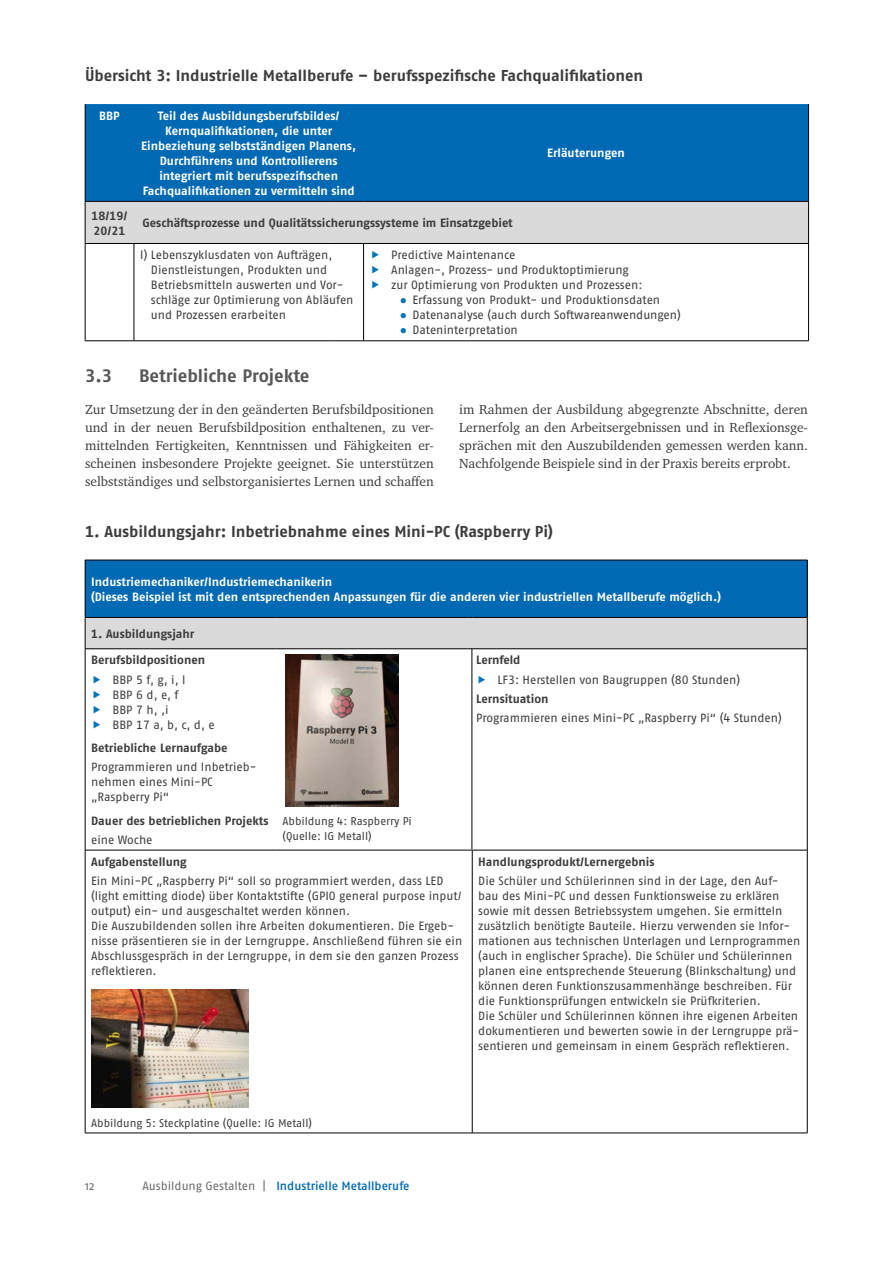
<style>
.page{position:relative;width:893px;height:1263px;background:#fff}
.page>*{position:absolute;margin:0;border:0;box-sizing:border-box;transform-origin:0 0}
.id548{font:700 18px "Fago Pro";letter-spacing:-.005em;color:#575756}
.id549{font:700 15.75px "Fago Pro";color:#3c3c3b}
.id538{font:13.5px/18px "Charter ITC Pro";color:#3c3c3b;text-align:justify}
.id555{font:12px/15px "Fago Pro";letter-spacing:-.005em;color:#3c3c3b}
.id559{font:700 12px/15px "Fago Pro";color:#fff;text-align:center}
.id566{font:700 12px "Fago Pro";letter-spacing:-.005em;color:#3c3c3b}
.id1697{font:12px/15px "Fago Pro";letter-spacing:-.005em;color:#3c3c3b}
.t1{font:500 12px "Fago Pro";color:#0069b4}
.id555-2{font:700 12px "Fago Pro";letter-spacing:-.005em;color:#3c3c3b}
.id1051{font:700 12px/15px "Fago Pro";color:#3c3c3b}
.id566-2{font:12px "Fago Pro";color:#3c3c3b}
.t2{font:12px "Fago Pro";color:#6b6b6a}
.id552{font:11.25px/15px "Fago Pro";color:#3c3c3b}
.s1{font-family:"Segoe UI";color:#0075bc}
.s2{font-weight:400;color:#6b6b6a}
</style>
<div class="page">
<div style="left:86px;top:104px;width:722px;height:97px;background:#0069b4"></div>
<div style="left:86px;top:202px;width:722px;height:41px;background:#dadada"></div>
<hr style="left:85px;top:104px;width:1px;height:97px;background:#000">
<hr style="left:808px;top:104px;width:1px;height:97px;background:#000">
<hr style="left:85px;top:201px;width:49px;height:1px;background:#000">
<hr style="left:85px;top:201px;width:1px;height:42px;background:#000">
<hr style="left:134px;top:201px;width:195px;height:1px;background:#000">
<hr style="left:329px;top:201px;width:35px;height:1px;background:#000">
<hr style="left:364px;top:201px;width:445px;height:1px;background:#000">
<hr style="left:808px;top:201px;width:1px;height:42px;background:#000">
<hr style="left:85px;top:243px;width:49px;height:1px;background:#000">
<hr style="left:134px;top:243px;width:195px;height:1px;background:#000">
<hr style="left:329px;top:243px;width:35px;height:1px;background:#000">
<hr style="left:364px;top:243px;width:445px;height:1px;background:#000">
<hr style="left:85px;top:244px;width:1px;height:97px;background:#000">
<hr style="left:134px;top:244px;width:1px;height:97px;background:#000">
<hr style="left:363px;top:244px;width:1px;height:97px;background:#000">
<hr style="left:808px;top:244px;width:1px;height:97px;background:#000">
<hr style="left:85px;top:341px;width:49px;height:1px;background:#000">
<hr style="left:134px;top:341px;width:195px;height:1px;background:#000">
<hr style="left:329px;top:341px;width:35px;height:1px;background:#000">
<hr style="left:364px;top:341px;width:445px;height:1px;background:#000">
<div style="left:85px;top:560px;width:722px;height:57px;background:#0069b4"></div>
<div style="left:85px;top:617px;width:722px;height:32px;background:#dadada"></div>
<hr style="left:85px;top:560px;width:191px;height:1px;background:#000">
<hr style="left:85px;top:560px;width:1px;height:57px;background:#000">
<hr style="left:276px;top:560px;width:192px;height:1px;background:#000">
<hr style="left:472px;top:560px;width:335px;height:1px;background:#000">
<hr style="left:807px;top:560px;width:1px;height:57px;background:#000">
<hr style="left:85px;top:617px;width:191px;height:1px;background:#000">
<hr style="left:85px;top:617px;width:1px;height:32px;background:#000">
<hr style="left:276px;top:617px;width:192px;height:1px;background:#000">
<hr style="left:472px;top:617px;width:335px;height:1px;background:#000">
<hr style="left:807px;top:617px;width:1px;height:32px;background:#000">
<hr style="left:85px;top:850px;width:1px;height:283px;background:#000">
<hr style="left:472px;top:850px;width:1px;height:283px;background:#000">
<hr style="left:807px;top:850px;width:1px;height:283px;background:#000">
<hr style="left:85px;top:1133px;width:191px;height:1px;background:#000">
<hr style="left:276px;top:1133px;width:192px;height:1px;background:#000">
<hr style="left:472px;top:1133px;width:335px;height:1px;background:#000">
<hr style="left:85px;top:648px;width:191px;height:1px;background:#000">
<hr style="left:85px;top:649px;width:1px;height:201px;background:#000">
<hr style="left:85px;top:850px;width:191px;height:1px;background:#000">
<hr style="left:276px;top:648px;width:192px;height:1px;background:#000">
<hr style="left:472px;top:648px;width:335px;height:1px;background:#000">
<hr style="left:807px;top:649px;width:1px;height:201px;background:#000">
<hr style="left:276px;top:850px;width:192px;height:1px;background:#000">
<hr style="left:472px;top:850px;width:335px;height:1px;background:#000">
<img style="left:285px;top:655px;width:114px;height:151px">
<img style="left:91px;top:990px;width:157px;height:118px">
<hr style="left:472px;top:648px;width:1px;height:201px;background:#000">
<h3 class="id549" style="left:85px;top:66px;width:560px">Übersicht 3: Industrielle Metallberufe – berufsspezifische Fachqualifikationen</h3>
<p class="id559" style="left:99px;top:108px;width:22px">BBP</p>
<p class="id559" style="left:158px;top:108px;width:183px">Teil des Ausbildungsberufsbildes/</p>
<p class="id559" style="left:141px;top:123px;width:216px">Kernqualifikationen, die unter Einbeziehung selbstständigen Planens, Durchführens und Kontrollierens integriert mit berufsspezifischen Fachqualifikationen zu vermitteln sind</p>
<p class="id559" style="left:547px;top:146px;width:79px">Erläuterungen</p>
<p class="id1051" style="left:92px;top:208px;width:37px">18/19/<br>20/21</p>
<p class="id566" style="left:142px;top:216px;width:372px">Geschäftsprozesse und Qualitätssicherungssysteme im Einsatzgebiet</p>
<p class="id555" style="left:151px;top:248px;width:204px;text-indent:-11px">l) Lebenszyklusdaten von Aufträgen, Dienstleistungen, Produkten und Betriebsmitteln auswerten und Vor&shy;schläge zur Optimierung von Abläufen und Prozessen erarbeiten</p>
<p class="id555" style="left:391px;top:248px;width:126px">Predictive Maintenance</p>
<p class="id555" style="left:391px;top:263px;width:239px">Anlagen-, Prozess- und Produktoptimierung</p>
<p class="id555" style="left:391px;top:278px;width:253px">zur Optimierung von Produkten und Prozessen:</p>
<p class="id555" style="left:400px;top:293px;width:262px"><span class="s1">●</span> Erfassung von Produkt- und Produktionsdaten</p>
<p class="id555" style="left:400px;top:308px;width:283px"><span class="s1">●</span> Datenanalyse (auch durch Softwareanwendungen)</p>
<p class="id555" style="left:400px;top:323px;width:120px"><span class="s1">●</span> Dateninterpretation</p>
<h2 class="id548" style="left:85px;top:364px;width:29px">3.3</h2>
<h2 class="id548" style="left:139px;top:364px;width:172px">Betriebliche Projekte</h2>
<p class="id538" style="left:85px;top:400px;width:350px">Zur Umsetzung der in den geänderten Berufsbildpositionen und in der neuen Berufsbildposition enthaltenen, zu ver&shy;mittelnden Fertigkeiten, Kenntnissen und Fähigkeiten er&shy;scheinen insbesondere Projekte geeignet. Sie unterstützen selbstständiges und selbstorganisiertes Lernen und schaffen</p>
<p class="id538" style="left:459px;top:400px;width:350px">im Rahmen der Ausbildung abgegrenzte Abschnitte, deren Lernerfolg an den Arbeitsergebnissen und in Reflexionsge&shy;sprächen mit den Auszubildenden gemessen werden kann.<br>Nachfolgende Beispiele sind in der Praxis bereits erprobt.</p>
<h3 class="id549" style="left:85px;top:522px;width:469px">1. Ausbildungsjahr: Inbetriebnahme eines Mini-PC (Raspberry Pi)</h3>
<p class="id559" style="left:91px;top:574px;width:631px;text-align:left">Industriemechaniker/Industriemechanikerin<br>(Dieses Beispiel ist mit den entsprechenden Anpassungen für die anderen vier industriellen Metallberufe möglich.)</p>
<p class="id566" style="left:91px;top:626px;width:105px">1. Ausbildungsjahr</p>
<p class="id566" style="left:91px;top:653px;width:116px">Berufsbildpositionen</p>
<p class="id555" style="left:112px;top:672px;width:75px">BBP 5 f, g, i, l</p>
<p class="id555" style="left:112px;top:687px;width:68px">BBP 6 d, e, f</p>
<p class="id555" style="left:112px;top:702px;width:58px">BBP 7 h, ,i</p>
<p class="id555" style="left:112px;top:717px;width:104px">BBP 17 a, b, c, d, e</p>
<p class="id566" style="left:91px;top:741px;width:138px">Betriebliche Lernaufgabe</p>
<p class="id1697" style="left:91px;top:760px;width:167px">Programmieren und Inbetrieb&shy;nehmen eines Mini-PC „Raspberry Pi“</p>
<p class="id566" style="left:91px;top:813px;width:179px">Dauer des betrieblichen Projekts</p>
<p class="id566-2" style="left:91px;top:833px;width:63px">eine Woche</p>
<p class="id566" style="left:476px;top:653px;width:46px">Lernfeld</p>
<p class="id555" style="left:497px;top:672px;width:244px">LF3: Herstellen von Baugruppen (80 Stunden)</p>
<p class="id555-2" style="left:476px;top:691px;width:74px">Lernsituation</p>
<p class="id555" style="left:476px;top:710px;width:307px">Programmieren eines Mini-PC „Raspberry Pi“ (4 Stunden)</p>
<h6 class="id552" style="left:282px;top:814px;width:131px">Abbildung 4: Raspberry Pi (Quelle: IG Metall)</h6>
<p class="id566" style="left:91px;top:854px;width:97px">Aufgabenstellung</p>
<p class="id555" style="left:91px;top:873px;width:372px">Ein Mini-PC „Raspberry Pi“ soll so programmiert werden, dass LED (light emitting diode) über Kontaktstifte (GPIO general purpose input/ output) ein- und ausgeschaltet werden können.</p>
<p class="id555" style="left:91px;top:918px;width:373px">Die Auszubildenden sollen ihre Arbeiten dokumentieren. Die Ergeb&shy;nisse präsentieren sie in der Lerngruppe. Anschließend führen sie ein Abschlussgespräch in der Lerngruppe, in dem sie den ganzen Prozess reflektieren.</p>
<p class="id566" style="left:478px;top:854px;width:178px">Handlungsprodukt/Lernergebnis</p>
<p class="id555" style="left:478px;top:873px;width:324px">Die Schüler und Schülerinnen sind in der Lage, den Auf&shy;bau des Mini-PC und dessen Funktionsweise zu erklären sowie mit dessen Betriebssystem umgehen. Sie ermitteln zusätzlich benötigte Bauteile. Hierzu verwenden sie Infor&shy;mationen aus technischen Unterlagen und Lernprogrammen (auch in englischer Sprache). Die Schüler und Schülerinnen planen eine entsprechende Steuerung (Blinkschaltung) und können deren Funktionszusammenhänge beschreiben. Für die Funktionsprüfungen entwickeln sie Prüfkriterien.</p>
<p class="id555" style="left:478px;top:1008px;width:323px;text-align:justify">Die Schüler und Schülerinnen können ihre eigenen Arbeiten dokumentieren und bewerten sowie in der Lerngruppe prä&shy;sentieren und gemeinsam in einem Gespräch reflektieren.</p>
<h6 class="id552" style="left:91px;top:1115px;width:222px">Abbildung 5: Steckplatine (Quelle: IG Metall)</h6>
<p class="t2" style="left:85px;top:1178px;width:11px">12</p>
<p class="t1" style="left:142px;top:1178px;width:269px"><span class="s2">Ausbildung Gestalten |</span> Industrielle Metallberufe</p>
</div>
